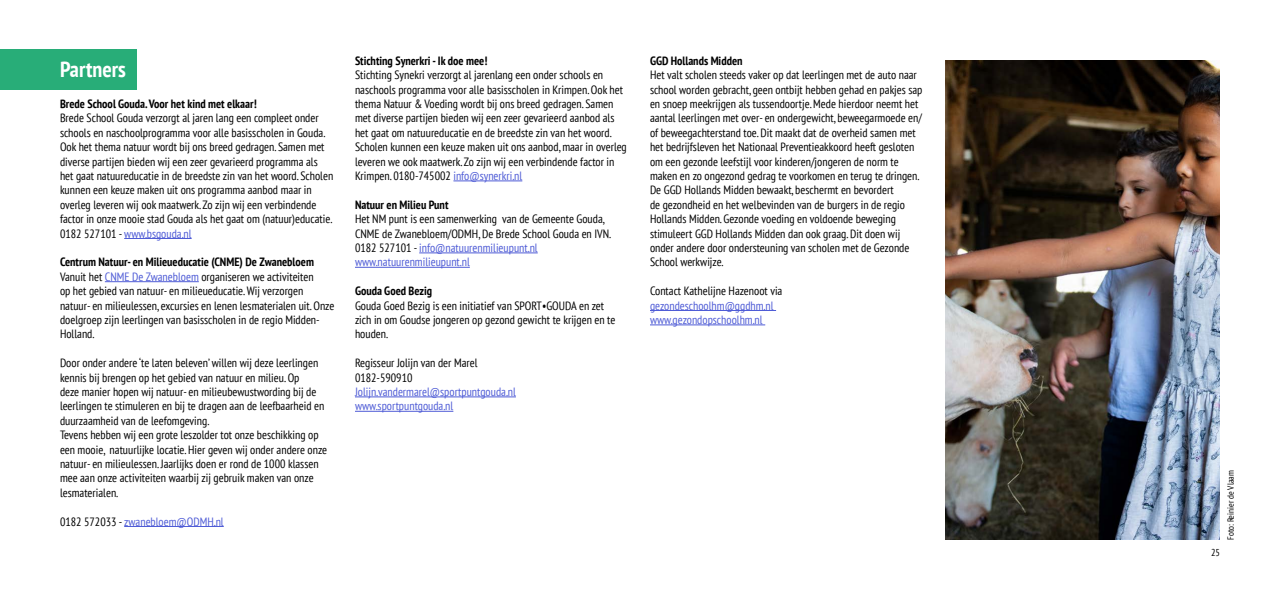
<style>
.page{position:relative;width:1280px;height:600px;background:#fff}
.page>*{position:absolute;margin:0;border:0;box-sizing:border-box;transform-origin:0 0}
.t1{font:700 condensed 22px "PT Sans";color:#fff}
.t2{font:condensed 12px/14.4px "PT Sans";color:#000}
.t3{font:condensed 12px/14.4px "PT Sans";color:#4f5cd6}
.t4{font:700 condensed 12px "PT Sans";color:#000}
.t5{font:condensed 10px "PT Sans";color:#000}
.t6{font:condensed 9px "PT Sans";color:#000}
.s1{color:#4f5cd6}
.s2{font-weight:700}
.s3{color:#000}
</style>
<div class="page">
<div style="left:0;top:49px;width:137px;height:41px;background:#28ad78"></div>
<hr style="left:124px;top:238px;width:68px;height:1px;background:#4f5cd6">
<hr style="left:105px;top:281px;width:94px;height:1px;background:#4f5cd6">
<hr style="left:124px;top:526px;width:100px;height:1px;background:#4f5cd6">
<hr style="left:453px;top:181px;width:69px;height:1px;background:#4f5cd6">
<hr style="left:419px;top:253px;width:119px;height:1px;background:#4f5cd6">
<hr style="left:355px;top:267px;width:115px;height:1px;background:#4f5cd6">
<hr style="left:355px;top:397px;width:161px;height:1px;background:#4f5cd6">
<hr style="left:355px;top:411px;width:98px;height:1px;background:#4f5cd6">
<img style="left:945px;top:60px;width:275px;height:480px">
<hr style="left:650px;top:310px;width:126px;height:1px;background:#4f5cd6">
<hr style="left:650px;top:325px;width:115px;height:1px;background:#4f5cd6">
<h1 class="t1" style="left:60px;top:54px;width:67px">Partners</h1>
<p class="t4" style="left:60px;top:96px;width:198px">Brede School Gouda. Voor het kind met elkaar!</p>
<p class="t2" style="left:60px;top:111px;width:275px">Brede School Gouda verzorgt al jaren lang een compleet onder schools en naschoolprogramma voor alle basisscholen in Gouda.<br>Ook het thema natuur wordt bij ons breed gedragen. Samen met diverse partijen bieden wij een zeer gevarieerd programma als het gaat natuureducatie in de breedste zin van het woord. Scholen kunnen een keuze maken uit ons programma aanbod maar in overleg leveren wij ook maatwerk. Zo zijn wij een verbindende factor in onze mooie stad Gouda als het gaat om (natuur)educatie.<br>0182 527101 - <span class="s1">www.bsgouda.nl</span></p>
<p class="t2" style="left:60px;top:255px;width:276px"><span class="s2">Centrum Natuur- en Milieueducatie (CNME) De Zwanebloem </span>Vanuit het <span class="s1">CNME De Zwanebloem</span> organiseren we activiteiten<br>op het gebied van natuur- en milieueducatie. Wij verzorgen natuur- en milieulessen, excursies en lenen lesmaterialen uit. Onze doelgroep zijn leerlingen van basisscholen in de regio Midden-Holland.</p>
<p class="t2" style="left:60px;top:356px;width:269px">Door onder andere ‘te laten beleven’ willen wij deze leerlingen kennis bij brengen op het gebied van natuur en milieu. Op<br>deze manier hopen wij natuur- en milieubewustwording bij de leerlingen te stimuleren en bij te dragen aan de leefbaarheid en duurzaamheid van de leefomgeving.<br>Tevens hebben wij een grote leszolder tot onze beschikking op een mooie, natuurlijke locatie. Hier geven wij onder andere onze natuur- en milieulessen. Jaarlijks doen er rond de 1000 klassen mee aan onze activiteiten waarbij zij gebruik maken van onze lesmaterialen.</p>
<p class="t3" style="left:60px;top:514px;width:165px"><span class="s3">0182 572033 -</span> zwanebloem@ODMH.nl</p>
<p class="t4" style="left:355px;top:53px;width:134px">Stichting Synerkri - Ik doe mee!</p>
<p class="t2" style="left:355px;top:68px;width:273px">Stichting Synekri verzorgt al jarenlang een onder schools en naschools programma voor alle basisscholen in Krimpen. Ook het thema Natuur &amp; Voeding wordt bij ons breed gedragen. Samen met diverse partijen bieden wij een zeer gevarieerd aanbod als het gaat om natuureducatie en de breedste zin van het woord.<br>Scholen kunnen een keuze maken uit ons aanbod, maar in overleg leveren we ook maatwerk. Zo zijn wij een verbindende factor in Krimpen. 0180-745002 <span class="s1">info@synerkri.nl</span></p>
<p class="t4" style="left:355px;top:197px;width:95px">Natuur en Milieu Punt</p>
<p class="t2" style="left:355px;top:212px;width:258px">Het NM punt is een samenwerking van de Gemeente Gouda, CNME de Zwanebloem/ODMH, De Brede School Gouda en IVN.<br>0182 527101 - <span class="s1">info@natuurenmilieupunt.nl www.natuurenmilieupunt.nl</span></p>
<p class="t4" style="left:355px;top:283px;width:79px">Gouda Goed Bezig</p>
<p class="t2" style="left:355px;top:298px;width:262px">Gouda Goed Bezig is een initiatief van SPORT•GOUDA en zet zich in om Goudse jongeren op gezond gewicht te krijgen en te houden.</p>
<p class="t2" style="left:355px;top:356px;width:124px">Regisseur Jolijn van der Marel<br>0182-590910</p>
<p class="t3" style="left:355px;top:384px;width:162px">Jolijn.vandermarel@sportpuntgouda.nl www.sportpuntgouda.nl</p>
<p class="t4" style="left:650px;top:53px;width:94px">GGD Hollands Midden</p>
<p class="t2" style="left:650px;top:68px;width:274px">Het valt scholen steeds vaker op dat leerlingen met de auto naar school worden gebracht, geen ontbijt hebben gehad en pakjes sap en snoep meekrijgen als tussendoortje. Mede hierdoor neemt het aantal leerlingen met over- en ondergewicht, beweegarmoede en/ of beweegachterstand toe. Dit maakt dat de overheid samen met het bedrijfsleven het Nationaal Preventieakkoord heeft gesloten om een gezonde leefstijl voor kinderen/jongeren de norm te maken en zo ongezond gedrag te voorkomen en terug te dringen.<br>De GGD Hollands Midden bewaakt, beschermt en bevordert<br>de gezondheid en het welbevinden van de burgers in de regio Hollands Midden. Gezonde voeding en voldoende beweging stimuleert GGD Hollands Midden dan ook graag. Dit doen wij onder andere door ondersteuning van scholen met de Gezonde School werkwijze.</p>
<p class="t2" style="left:650px;top:284px;width:134px">Contact Kathelijne Hazenoot via</p>
<p class="t3" style="left:650px;top:298px;width:125px">gezondeschoolhm@ggdhm.nl www.gezondopschoolhm.nl</p>
<p class="t5" style="left:1211px;top:546px;width:10px">25</p>
<p class="t6" style="left:1225px;top:540px;width:71px;rotate:-90deg">Foto: Reinier de Vlaam</p>
</div>
